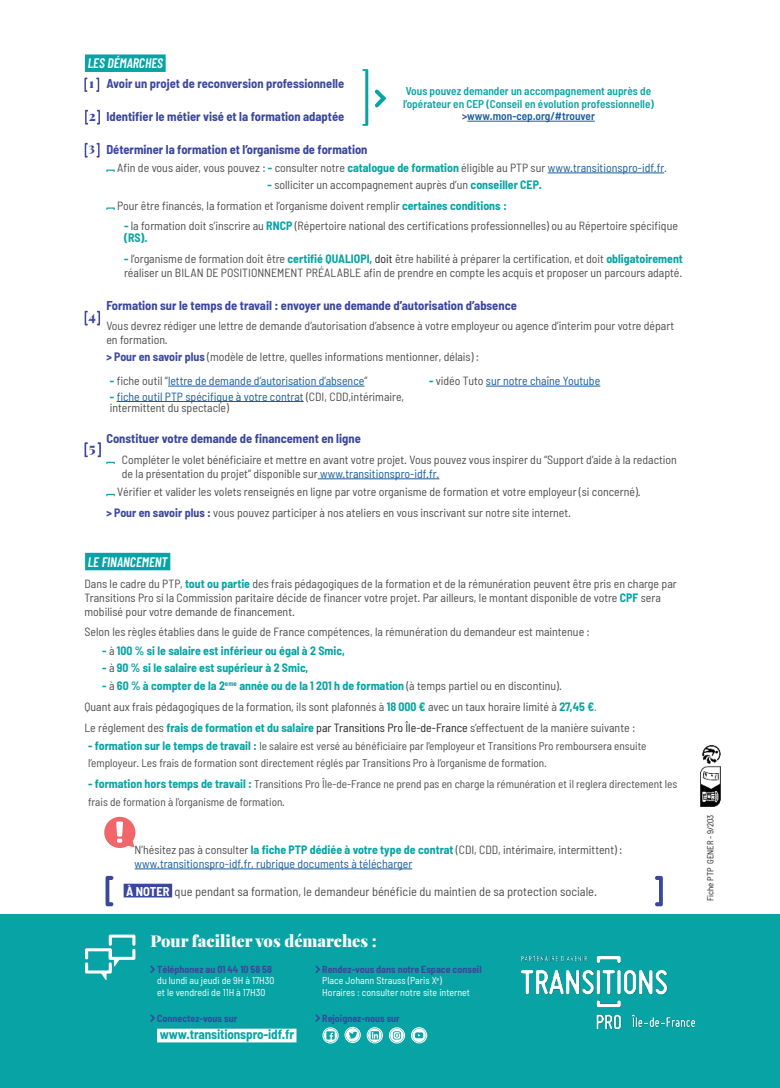
<style>
.page{position:relative;width:780px;height:1088px;background:#fff}
.page>*{position:absolute;margin:0;border:0;box-sizing:border-box;transform-origin:0 0}
.t1{font:900 16.38px "Playfair Display";color:#fff}
.t2{font:900 14px "Playfair Display";color:#3b479d}
.t3{font:900 13.88px "Playfair Display";color:#3b479d;scale:.92 1}
.t4{font:italic 600 13.75px "Barlow Condensed";color:#fff}
.t5{font:900 13.5px "Playfair Display";color:#3b479d}
.t6{font:700 semi-condensed 13.12px "Barlow";letter-spacing:-.01em;color:#08a4a5}
.t7{font:900 13.12px "Playfair Display";color:#3b479d;scale:.94 1}
.t8{font:700 semi-condensed 12.5px "Barlow";color:#3b479d}
.t9{font:semi-condensed 12.5px "Barlow";color:#4b4c4d}
.t10{font:700 semi-condensed 12.5px "Barlow";color:#3f4a9d}
.t11{font:900 12.5px "Playfair Display";color:#3b479d}
.t12{font:semi-condensed 11.88px/13.8px "Barlow";color:#4b4c4d}
.t13{font:semi-condensed 11.88px "Barlow";color:#175d9e}
.t14{font:700 semi-condensed 11.88px "Barlow";color:#08a4a5}
.t15{font:semi-condensed 11.25px/17.5px "Barlow";color:#4b4c4d}
.t16{font:600 semi-condensed 11.25px/12.5px "Barlow";color:#08a4a5;text-align:center}
.t17{font:semi-condensed 10px/11.2px "Barlow";color:#fff}
.t18{font:700 semi-condensed 10px "Barlow";color:#3b479d}
.t19{font:semi-condensed 8.75px "Barlow";color:#231f20}
.s1{font-weight:700;color:#08a4a5}
.s2{color:#175d9e}
.s3{color:#231f20}
.s4{font-weight:700;color:#3f4a9d}
.s5{color:#4b4c4d}
.s6{color:#3f4a9d}
.s7{font-weight:400;color:#4b4c4d}
.s8{color:#08a4a5}
.s9{font-weight:700;font-size:11.88px;color:#08a4a5}
.s10{font-weight:700;color:#fff}
.s11{font-weight:700;color:#3b479d}
</style>
<div class="page">
<svg style="left:105px;top:876px;width:8px;height:30px"></svg>
<svg style="left:655px;top:876px;width:7px;height:30px"></svg>
<div style="left:124px;top:884px;width:48px;height:13px;background:#3b479d"></div>
<div style="left:0;top:914px;width:780px;height:174px;background:#08a4a5"></div>
<div style="left:85px;top:54px;width:81px;height:18px;background:#08a4a5"></div>
<div style="left:85px;top:553px;width:85px;height:17px;background:#08a4a5"></div>
<svg style="left:85px;top:934px;width:50px;height:46px"></svg>
<svg style="left:150px;top:965px;width:5px;height:8px"></svg>
<svg style="left:315px;top:965px;width:5px;height:8px"></svg>
<div style="left:157px;top:1028px;width:139px;height:14px;background:#fff"></div>
<svg style="left:150px;top:1014px;width:5px;height:8px"></svg>
<svg style="left:411px;top:1027px;width:16px;height:16px"></svg>
<svg style="left:315px;top:1014px;width:23px;height:29px"></svg>
<svg style="left:344px;top:1027px;width:39px;height:16px"></svg>
<svg style="left:389px;top:1027px;width:16px;height:16px"></svg>
<svg style="left:84px;top:78px;width:3px;height:14px"></svg>
<svg style="left:96px;top:78px;width:3px;height:14px"></svg>
<svg style="left:85px;top:110px;width:3px;height:15px"></svg>
<svg style="left:97px;top:110px;width:3px;height:15px"></svg>
<svg style="left:85px;top:311px;width:3px;height:14px"></svg>
<svg style="left:97px;top:311px;width:3px;height:14px"></svg>
<svg style="left:85px;top:143px;width:3px;height:15px"></svg>
<svg style="left:96px;top:143px;width:4px;height:15px"></svg>
<hr style="left:547px;top:173px;width:117px;height:1px;background:#175d9e">
<hr style="left:317px;top:478px;width:122px;height:1px;background:#175d9e">
<svg style="left:106px;top:170px;width:9px;height:2px"></svg>
<svg style="left:106px;top:207px;width:9px;height:3px"></svg>
<hr style="left:168px;top:386px;width:196px;height:1px;background:#175d9e">
<hr style="left:486px;top:386px;width:114px;height:1px;background:#175d9e">
<hr style="left:117px;top:401px;width:187px;height:1px;background:#175d9e">
<svg style="left:106px;top:494px;width:9px;height:2px"></svg>
<hr style="left:467px;top:121px;width:128px;height:1px;background:#175d9e">
<svg style="left:362px;top:69px;width:6px;height:57px"></svg>
<svg style="left:375px;top:89px;width:11px;height:19px"></svg>
<svg style="left:84px;top:442px;width:4px;height:15px"></svg>
<svg style="left:97px;top:442px;width:18px;height:22px"></svg>
<hr style="left:135px;top:868px;width:277px;height:1px;background:#175d9e">
<svg style="left:104px;top:816px;width:32px;height:32px"></svg>
<img style="left:700px;top:745px;width:21px;height:62px">
<img style="left:521px;top:956px;width:173px;height:72px">
<p class="t4" style="left:88px;top:58px;width:77px">LES DÉMARCHES</p>
<p class="t7" style="left:89px;top:77px;width:7px">1</p>
<p class="t3" style="left:89px;top:109px;width:9px">2</p>
<p class="t11" style="left:89px;top:142px;width:8px">3</p>
<p class="t5" style="left:89px;top:310px;width:9px">4</p>
<p class="t2" style="left:89px;top:441px;width:8px">5</p>
<p class="t10" style="left:106px;top:78px;width:239px">Avoir un projet de reconversion professionnelle</p>
<p class="t8" style="left:106px;top:108px;width:239px">Identifier le métier visé et la formation adaptée</p>
<p class="t8" style="left:106px;top:144px;width:263px">Déterminer la formation et l’organisme de formation</p>
<p class="t12" style="left:117px;top:161px;width:551px">Afin de vous aider, vous pouvez : <span class="s1">-</span> consulter notre <span class="s1">catalogue de formation</span> éligible au PTP sur <span class="s2">www.transitionspro-idf.fr</span>.</p>
<p class="t12" style="left:117px;top:174px;width:426px;line-height:20.9px;text-indent:150px"><span class="s1">-</span> solliciter un accompagnement auprès d’un <span class="s1">conseiller CEP.<br></span>Pour être financés, la formation et l’organisme doivent remplir <span class="s1">certaines conditions :</span></p>
<p class="t12" style="left:124px;top:220px;width:555px;line-height:12.5px"><span class="s1">-</span> la formation doit s’inscrire au <span class="s1">RNCP</span> (Répertoire national des certifications professionnelles) ou au Répertoire spécifique <span class="s1">(RS).</span></p>
<p class="t12" style="left:124px;top:251px;width:560px"><span class="s1">-</span> l’organisme de formation doit être <span class="s1">certifié QUALIOPI,</span> <span class="s3">doit</span> être habilité à préparer la certification, et doit <span class="s1">obligatoirement </span>réaliser un BILAN DE POSITIONNEMENT PRÉALABLE afin de prendre en compte les acquis et proposer un parcours adapté.</p>
<p class="t8" style="left:106px;top:300px;width:412px">Formation sur le temps de travail : envoyer une demande d’autorisation d’absence</p>
<p class="t12" style="left:106px;top:319px;width:569px">Vous devrez rédiger une lettre de demande d’autorisation d’absence à votre employeur ou agence d’interim pour votre départ en formation.</p>
<p class="t12" style="left:106px;top:350px;width:374px"><span class="s4">&gt; Pour en savoir plus</span> (modèle de lettre, quelles informations mentionner, délais) :</p>
<p class="t13" style="left:110px;top:376px;width:259px"><span class="s1">-</span> <span class="s5">fiche outil “</span>lettre de demande d’autorisation d’absence<span class="s5">”</span></p>
<p class="t13" style="left:429px;top:376px;width:173px"><span class="s1">-</span> <span class="s5">vidéo Tuto</span> sur notre chaîne Youtube</p>
<p class="t12" style="left:110px;top:392px;width:295px;line-height:11.2px"><span class="s1">-</span> <span class="s2">fiche outil PTP spécifique à votre contrat</span> (CDI, CDD,intérimaire, intermittent du spectacle)</p>
<p class="t8" style="left:106px;top:431px;width:256px">Constituer votre demande de financement en ligne</p>
<p class="t12" style="left:122px;top:453px;width:556px">Compléter le volet bénéficiaire et mettre en avant votre projet. Vous pouvez vous inspirer du “Support d’aide à la redaction de la présentation du projet” disponible sur <span class="s2">www.transitionspro-idf.fr.</span></p>
<p class="t12" style="left:106px;top:481px;width:536px;line-height:20.9px;text-indent:11px">Vérifier et valider les volets renseignés en ligne par votre organisme de formation et votre employeur (si concerné). <span class="s4">&gt; Pour en savoir plus :</span> vous pouvez participer à nos ateliers en vous inscrivant sur notre site internet.</p>
<p class="t16" style="left:403px;top:86px;width:252px">Vous pouvez demander un accompagnement auprès de l’opérateur en CEP (Conseil en évolution professionnelle) <span class="s6">&gt;</span><span class="s2">www.mon-cep.org/#trouver</span></p>
<p class="t4" style="left:88px;top:557px;width:81px">LE FINANCEMENT</p>
<p class="t12" style="left:84px;top:578px;width:593px">Dans le cadre du PTP, <span class="s1">tout ou partie</span> des frais pédagogiques de la formation et de la rémunération peuvent être pris en charge par<br>Transitions Pro si la Commission paritaire décide de financer votre projet. Par ailleurs, le montant disponible de votre <span class="s1">CPF</span> sera mobilisé pour votre demande de financement.</p>
<p class="t12" style="left:84px;top:625px;width:507px">Selon les règles établies dans le guide de France compétences, la rémunération du demandeur est maintenue :</p>
<p class="t14" style="left:102px;top:646px;width:244px">- <span class="s7">à</span> 100 % si le salaire est inférieur ou égal à 2 Smic,</p>
<p class="t14" style="left:102px;top:663px;width:208px">- <span class="s7">à</span> 90 % si le salaire est supérieur à 2 Smic,</p>
<p class="t12" style="left:84px;top:676px;width:552px;line-height:20.9px;text-indent:18px"><span class="s1">-</span> à <span class="s1">60 % à compter de la 2</span><sup>eme</sup> <span class="s1">année ou de la 1 201 h de formation</span> (à temps partiel ou en discontinu).<br>Quant aux frais pédagogiques de la formation, ils sont plafonnés à <span class="s1">18 000 €</span> avec un taux horaire limité à <span class="s1">27,45 €</span><span class="s8">.<br></span>Le réglement des <span class="s1">frais de formation et du salaire</span> <span class="s3">par Transitions Pro Île-de-France</span> s’effectuent de la manière suivante :</p>
<p class="t15" style="left:88px;top:736px;width:560px"><span class="s9">- formation sur le temps de travail :</span> le salaire est versé au bénéficiaire par l’employeur et Transitions Pro remboursera ensuite l’employeur. Les frais de formation sont directement réglés par Transitions Pro à l’organisme de formation.</p>
<p class="t15" style="left:88px;top:775px;width:590px"><span class="s9">- formation hors temps de travail :</span> Transitions Pro Île-de-France ne prend pas en charge la rémunération et il reglera directement les frais de formation à l’organisme de formation.</p>
<p class="t12" style="left:135px;top:843px;width:489px">N’hésitez pas à consulter <span class="s1">la fiche PTP dédiée à votre type de contrat</span> (CDI, CDD, intérimaire, intermittent) : <span class="s2">www.transitionspro-idf.fr, rubrique documents à télécharger</span></p>
<p class="t9" style="left:126px;top:883px;width:472px"><span class="s10">À NOTER</span> que pendant sa formation, le demandeur bénéficie du maintien de sa protection sociale.</p>
<h1 class="t1" style="left:150px;top:933px;width:228px">Pour faciliter vos démarches :</h1>
<p class="t18" style="left:157px;top:965px;width:116px">Téléphonez au 01 44 10 58 58</p>
<p class="t17" style="left:157px;top:975px;width:119px">du lundi au jeudi de 9H à 17H30 et le vendredi de 11H à 17H30</p>
<p class="t17" style="left:322px;top:964px;width:161px"><span class="s11">Rendez-vous dans notre Espace conseil<br></span>Place Johann Strauss (Paris X<sup>e</sup>)<br>Horaires : consulter notre site internet</p>
<p class="t18" style="left:157px;top:1014px;width:82px">Connectez-vous sur</p>
<p class="t6" style="left:160px;top:1029px;width:136px">www.transitionspro-idf.fr</p>
<p class="t18" style="left:322px;top:1014px;width:79px">Rejoignez-nous sur</p>
<p class="t19" style="left:705px;top:901px;width:88px;rotate:-90deg">Fiche PTP GENER - 9/203</p>
</div>
